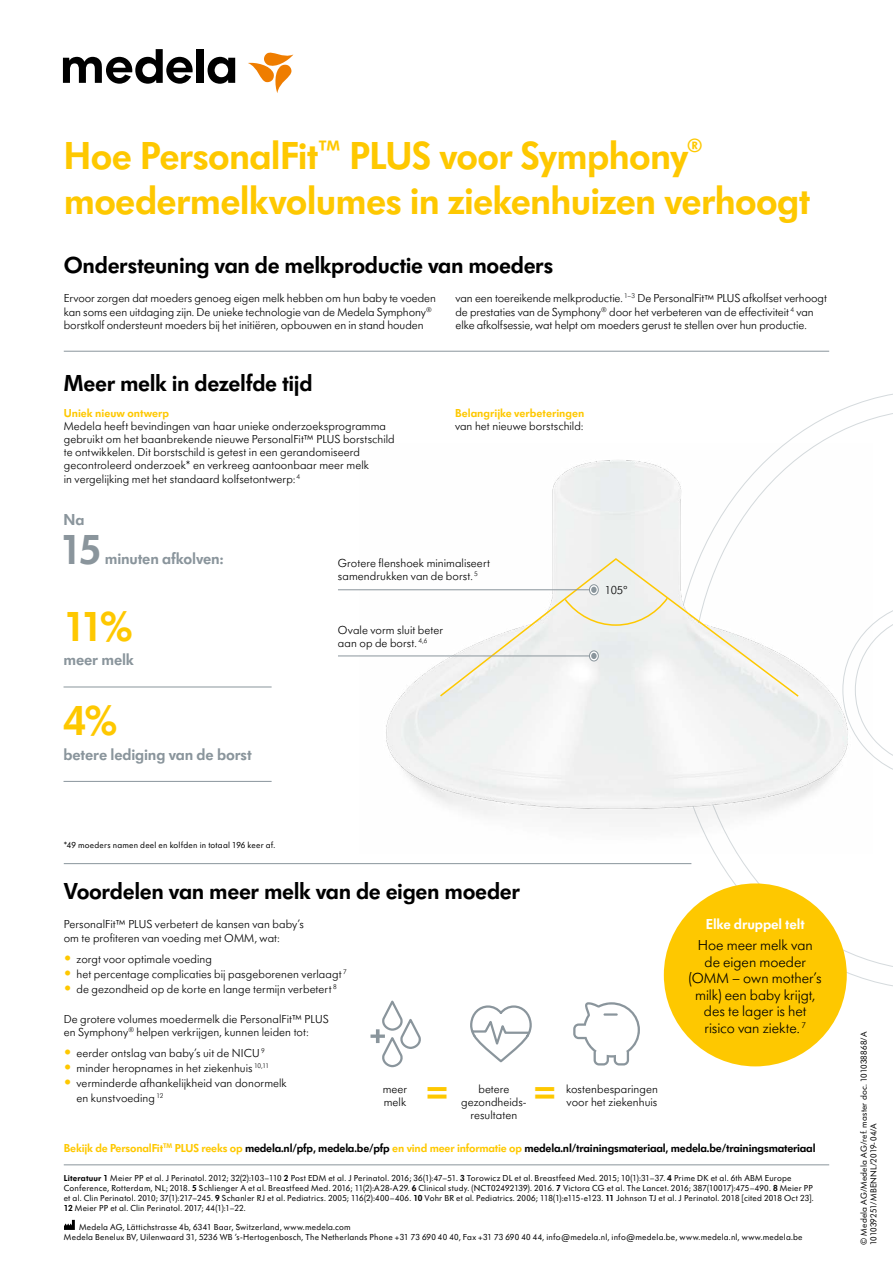
<style>
.page{position:relative;width:893px;height:1263px;background:#fff}
.page>*{position:absolute;margin:0;border:0;box-sizing:border-box;transform-origin:0 0}
.t1{font:600 43.5px "Futura SB Medela";color:#fec800}
.t2{font:600 43.5px "Futura SB Medela";color:#8a959c}
.t3{font:600 40.5px/45px "Futura SB Medela";letter-spacing:-.015em;color:#fec800}
.t4{font:600 24px "Futura SB Medela";letter-spacing:-.015em;color:#000}
.t5{font:18px "Myriad Pro";color:#000}
.t6{font:600 16.5px "Futura SB Medela";letter-spacing:-.01em;color:#8a959c}
.t7{font:300 15px/16.5px "Futura SB Medela";color:#000;text-align:center}
.t8{font:600 15px "Futura SB Medela";letter-spacing:-.005em;color:#fff}
.t9{font:300 12px/13.2px "Futura SB Medela";letter-spacing:.005em;color:#000}
.t10{font:600 12px "Futura SB Medela";letter-spacing:-.01em;color:#000}
.t11{font:600 12px "Futura SB Medela";color:#fec800}
.t12{font:9px/9.9px "Futura SB Medela";letter-spacing:.02em;color:#000}
.s1{font-size:15px;color:#fec800}
.s2{color:#fec800}
.s3{font-weight:600}
</style>
<div class="page">
<svg style="left:672px;top:394px;width:221px;height:593px"></svg>
<img style="left:360px;top:444px;width:513px;height:410px">
<div style="left:196px;top:49px;width:7px;height:34px;background:#000"></div>
<svg style="left:208px;top:57px;width:27px;height:27px"></svg>
<svg style="left:63px;top:49px;width:130px;height:35px"></svg>
<svg style="left:248px;top:52px;width:45px;height:41px"></svg>
<svg style="left:370px;top:1000px;width:51px;height:68px"></svg>
<svg style="left:471px;top:1005px;width:61px;height:58px"></svg>
<svg style="left:573px;top:1002px;width:67px;height:63px"></svg>
<div style="left:664px;top:883px;width:183px;height:183px;background:#fec800;border-radius:50%"></div>
<svg style="left:438px;top:557px;width:362px;height:141px"></svg>
<hr style="left:64px;top:1164px;width:765px;height:1px;background:#8a959c">
<hr style="left:64px;top:351px;width:765px;height:1px;background:#8a959c">
<hr style="left:64px;top:687px;width:208px;height:1px;background:#8a959c">
<hr style="left:64px;top:781px;width:208px;height:1px;background:#8a959c">
<hr style="left:338px;top:589px;width:251px;height:1px;background:#8a959c">
<div style="left:589px;top:584px;width:10px;height:11px;border:1px solid #8a959c;border-radius:50%"></div>
<svg style="left:563px;top:587px;width:106px;height:39px"></svg>
<hr style="left:338px;top:655px;width:251px;height:1px;background:#8a959c">
<div style="left:589px;top:651px;width:10px;height:10px;border:1px solid #8a959c;border-radius:50%"></div>
<svg style="left:591px;top:653px;width:6px;height:6px"></svg>
<hr style="left:64px;top:863px;width:627px;height:1px;background:#8a959c">
<svg style="left:64px;top:1220px;width:11px;height:10px"></svg>
<h2 class="t3" style="left:64px;top:134px;width:748px">Hoe PersonalFit<sup>™</sup> PLUS voor Symphony<sup>® </sup>moedermelkvolumes in ziekenhuizen verhoogt</h2>
<h3 class="t4" style="left:64px;top:251px;width:491px">Ondersteuning van de melkproductie van moeders</h3>
<p class="t9" style="left:64px;top:292px;width:374px">Ervoor zorgen dat moeders genoeg eigen melk hebben om hun baby te voeden kan soms een uitdaging zijn. De unieke technologie van de Medela Symphony<sup>® </sup>borstkolf ondersteunt moeders bij het initiëren, opbouwen en in stand houden</p>
<p class="t9" style="left:455px;top:292px;width:373px">van een toereikende melkproductie. <sup>1–3</sup> De PersonalFit™ PLUS afkolfset verhoogt de prestaties van de Symphony<sup>®</sup> door het verbeteren van de effectiviteit <sup>4</sup> van elke afkolfsessie, wat helpt om moeders gerust te stellen over hun productie.</p>
<h3 class="t4" style="left:64px;top:368px;width:250px">Meer melk in dezelfde tijd</h3>
<p class="t11" style="left:64px;top:405px;width:107px">Uniek nieuw ontwerp</p>
<p class="t9" style="left:64px;top:419px;width:332px">Medela heeft bevindingen van haar unieke onderzoeksprogramma gebruikt om het baanbrekende nieuwe PersonalFit™ PLUS borstschild te ontwikkelen. Dit borstschild is getest in een gerandomiseerd gecontroleerd onderzoek* en verkreeg aantoonbaar meer melk<br>in vergelijking met het standaard kolfsetontwerp: <sup>4</sup></p>
<h3 class="t6" style="left:63px;top:510px;width:23px">Na</h3>
<p class="t11" style="left:455px;top:405px;width:131px">Belangrijke verbeteringen</p>
<p class="t9" style="left:455px;top:419px;width:130px">van het nieuwe borstschild:</p>
<h1 class="t2" style="left:60px;top:523px;width:44px">15</h1>
<h3 class="t6" style="left:105px;top:549px;width:120px">minuten afkolven:</h3>
<h1 class="t1" style="left:64px;top:600px;width:71px">11%</h1>
<h3 class="t6" style="left:64px;top:650px;width:72px">meer melk</h3>
<h1 class="t1" style="left:64px;top:695px;width:55px">4%</h1>
<h3 class="t6" style="left:64px;top:744px;width:190px">betere lediging van de borst</h3>
<p class="t12" style="left:64px;top:840px;width:213px">*49 moeders namen deel en kolfden in totaal 196 keer af.</p>
<p class="t9" style="left:338px;top:556px;width:154px">Grotere flenshoek minimaliseert samendrukken van de borst. <sup>5</sup></p>
<h3 class="t5" style="left:342px;top:612px;width:168px">FACTSHEETS X 5 ONLY</h3>
<p class="t9" style="left:338px;top:623px;width:107px">Ovale vorm sluit beter aan op de borst. <sup>4,6</sup></p>
<p class="t9" style="left:605px;top:583px;width:24px">105º</p>
<h3 class="t4" style="left:64px;top:877px;width:458px">Voordelen van meer melk van de eigen moeder</h3>
<p class="t9" style="left:64px;top:918px;width:242px">PersonalFit™ PLUS verbetert de kansen van baby’s om te profiteren van voeding met OMM, wat:</p>
<p class="t9" style="left:64px;top:952px;width:150px"><span class="s1">•</span> zorgt voor optimale voeding</p>
<p class="t9" style="left:64px;top:967px;width:284px"><span class="s1">•</span> het percentage complicaties bij pasgeborenen verlaagt <sup>7</sup></p>
<p class="t9" style="left:64px;top:982px;width:274px"><span class="s1">•</span> de gezondheid op de korte en lange termijn verbetert <sup>8</sup></p>
<p class="t9" style="left:64px;top:1012px;width:266px">De grotere volumes moedermelk die PersonalFit™ PLUS en Symphony<sup>®</sup> helpen verkrijgen, kunnen leiden tot:</p>
<p class="t9" style="left:64px;top:1047px;width:202px"><span class="s1">•</span> eerder ontslag van baby’s uit de NICU <sup>9</sup></p>
<p class="t9" style="left:64px;top:1062px;width:207px"><span class="s1">•</span> minder heropnames in het ziekenhuis <sup>10,11</sup></p>
<p class="t9" style="left:77px;top:1076px;width:212px;line-height:15px;text-indent:-13px"><span class="s1">•</span> verminderde afhankelijkheid van donormelk en kunstvoeding <sup>12</sup></p>
<h1 class="t1" style="left:426px;top:1062px;width:24px">=</h1>
<p class="t9" style="left:383px;top:1082px;width:26px">meer melk</p>
<p class="t9" style="left:566px;top:1082px;width:93px">kostenbesparingen voor het ziekenhuis</p>
<p class="t9" style="left:478px;top:1082px;width:33px">betere</p>
<h1 class="t1" style="left:534px;top:1062px;width:24px">=</h1>
<p class="t9" style="left:471px;top:1108px;width:48px">resultaten</p>
<p class="t9" style="left:461px;top:1095px;width:67px">gezondheids-</p>
<p class="t8" style="left:706px;top:915px;width:100px">Elke druppel telt</p>
<p class="t7" style="left:689px;top:937px;width:134px">Hoe meer melk van de eigen moeder (OMM – own mother’s milk) een baby krijgt, des te lager is het risico van ziekte. <sup>7</sup></p>
<p class="t10" style="left:64px;top:1140px;width:753px"><span class="s2">Bekijk de PersonalFit</span><sup>TM</sup> <span class="s2">PLUS reeks op</span> medela.nl/pfp, medela.be/pfp <span class="s2">en vind meer informatie op</span> medela.nl/trainingsmateriaal, medela.be/trainingsmateriaal</p>
<p class="t12" style="left:64px;top:1173px;width:751px"><span class="s3">Literatuur 1</span> Meier PP et al. J Perinatol. 2012; 32(2):103–110 <span class="s3">2</span> Post EDM et al. J Perinatol. 2016; 36(1):47–51. <span class="s3">3</span> Torowicz DL et al. Breastfeed Med. 2015; 10(1):31–37. <span class="s3">4</span> Prime DK et al. 6th ABM Europe Conference, Rotterdam, NL; 2018. <span class="s3">5</span> Schlienger A et al. Breastfeed Med. 2016; 11(2):A28-A29. <span class="s3">6</span> Clinical study. (NCT02492139). 2016. <span class="s3">7</span> Victora CG et al. The Lancet. 2016; 387(10017):475–490. <span class="s3">8</span> Meier PP et al. Clin Perinatol. 2010; 37(1):217–245. <span class="s3">9</span> Schanler RJ et al. Pediatrics. 2005; 116(2):400–406. <span class="s3">10</span> Vohr BR et al. Pediatrics. 2006; 118(1):e115-e123. <span class="s3">11</span> Johnson TJ et al. J Perinatol. 2018 [cited 2018 Oct 23].<br><span class="s3">12</span> Meier PP et al. Clin Perinatol. 2017; 44(1):1–22.</p>
<p class="t12" style="left:64px;top:1222px;width:740px;text-indent:15px">Medela AG, Lättichstrasse 4b, 6341 Baar, Switzerland, www.medela.com<br>Medela Benelux BV, Uilenwaard 31, 5236 WB ’s-Hertogenbosch, The Netherlands Phone +31 73 690 40 40, Fax +31 73 690 40 44, info@medela.nl, info@medela.be, www.medela.nl, www.medela.be</p>
<p class="t12" style="left:859px;top:1245px;width:215px;rotate:-90deg">© Medela AG/Medela AG/ref. master doc. 101038868/A<br>101039251/MBENNL/2019-04/A</p>
</div>
